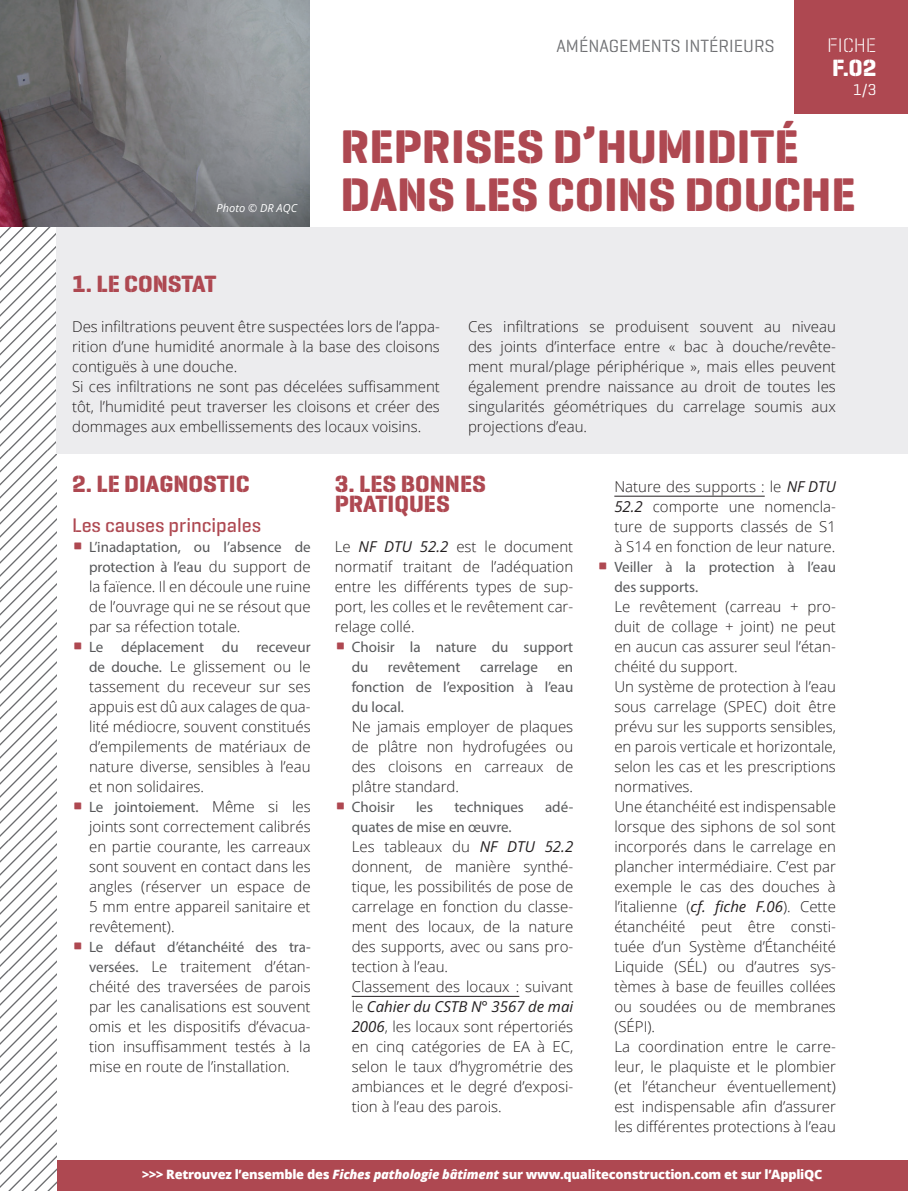
<style>
.page{position:relative;width:908px;height:1191px;background:#fff}
.page>*{position:absolute;margin:0;border:0;box-sizing:border-box;transform-origin:0 0}
.titre1{font:700 48px "Geogrotesque Stencil A";color:#ae4851}
.TITRE{font:700 24px/20px "Geogrotesque Stencil A";color:#ae4851}
.t1{font:700 24px "Geogrotesque Stencil A";color:#fff}
.bold_vert{font:500 20px "Geogrotesque Stencil A";color:#ae4851}
.t2{font:20px "Geogrotesque Stencil C Lg";color:#fff}
.t3{font:18px "Geogrotesque Stencil A";color:#6c6d70}
.t4{font:16px "Geogrotesque Stencil A";color:#fff}
.liste__suite{font:300 15px/20px "Open Sans";color:#231f20;text-align:justify}
.t5{font:15px/20px "Myriad Pro";color:#57585a}
.t6{font:800 12.8px "Open Sans";letter-spacing:-.02em;color:#fff}
.legende{font:italic 300 11px "Open Sans";color:#fff}
.s1{font-family:"Geogrotesque Stencil A";font-weight:700;font-size:28px;color:#ae4851}
.s2{font-family:"Myriad Pro";font-weight:400;color:#57585a}
.s3{font-style:italic}
</style>
<div class="page">
<div style="left:794px;top:0;width:113px;height:113px;background:#ae4851"></div>
<svg style="left:0;top:227px;width:57px;height:964px"></svg>
<div style="left:57px;top:1159px;width:850px;height:32px;background:#ae4851"></div>
<div style="left:56px;top:227px;width:851px;height:227px;background:#ececee"></div>
<hr style="left:351px;top:996px;width:168px;height:1px;background:#231f20">
<hr style="left:614px;top:496px;width:150px;height:1px;background:#231f20">
<img style="left:0;top:0;width:309px;height:227px">
<p class="legende" style="left:216px;top:200px;width:82px">Photo © DR AQC</p>
<p class="t3" style="left:556px;top:34px;width:220px">AMÉNAGEMENTS INTÉRIEURS</p>
<p class="titre1" style="left:340px;top:117px;width:459px">REPRISES D’HUMIDITÉ</p>
<h3 class="t2" style="left:826px;top:33px;width:51px">FICHE</h3>
<h2 class="t1" style="left:831px;top:53px;width:46px">F.02</h2>
<p class="t4" style="left:852px;top:79px;width:25px">1/3</p>
<p class="titre1" style="left:340px;top:165px;width:516px">DANS LES COINS DOUCHE</p>
<p class="TITRE" style="left:72px;top:274px;width:146px">1. LE CONSTAT</p>
<p class="liste__suite" style="left:72px;top:316px;width:369px">Des infiltrations peuvent être suspectées lors de l’appa&shy;rition d’une humidité anormale à la base des cloisons contiguës à une douche.</p>
<p class="liste__suite" style="left:72px;top:376px;width:369px">Si ces infiltrations ne sont pas décelées suffisamment tôt, l’humidité peut traverser les cloisons et créer des dommages aux embellissements des locaux voisins.</p>
<p class="liste__suite" style="left:468px;top:316px;width:369px">Ces infiltrations se produisent souvent au niveau des joints d’interface entre « bac à douche/revête&shy;ment mural/plage périphérique », mais elles peuvent également prendre naissance au droit de toutes les singularités géométriques du carrelage soumis aux projections d’eau.</p>
<p class="TITRE" style="left:72px;top:474px;width:179px">2. LE DIAGNOSTIC</p>
<p class="bold_vert" style="left:72px;top:513px;width:190px">Les causes principales</p>
<p class="liste__suite" style="left:89px;top:536px;width:223px;text-indent:-17px"><span class="s1">Δ</span> <span class="s2">L’inadaptation, ou l’absence de protection à l’eau</span> du support de la faïence. Il en découle une ruine de l’ouvrage qui ne se résout que par sa réfection totale.</p>
<p class="liste__suite" style="left:89px;top:636px;width:223px;text-indent:-17px"><span class="s1">Δ</span> <span class="s2">Le déplacement du receveur de douche.</span> Le glissement ou le tassement du receveur sur ses appuis est dû aux calages de qua&shy;lité médiocre, souvent constitués d’empilements de matériaux de nature diverse, sensibles à l’eau et non solidaires.</p>
<p class="liste__suite" style="left:89px;top:796px;width:223px;text-indent:-17px"><span class="s1">Δ</span> <span class="s2">Le jointoiement.</span> Même si les joints sont correctement calibrés en partie courante, les carreaux sont souvent en contact dans les angles (réserver un espace de 5 mm entre appareil sanitaire et revêtement).</p>
<p class="liste__suite" style="left:89px;top:936px;width:223px;text-indent:-17px"><span class="s1">Δ</span> <span class="s2">Le défaut d’étanchéité des tra&shy;versées.</span> Le traitement d’étan&shy;chéité des traversées de parois par les canalisations est souvent omis et les dispositifs d’évacua&shy;tion insuffisamment testés à la mise en route de l’installation.</p>
<p class="TITRE" style="left:334px;top:474px;width:153px">3. LES BONNES<br>PRATIQUES</p>
<p class="liste__suite" style="left:334px;top:536px;width:240px">Le <span class="s3">NF DTU 52.2</span> est le document normatif traitant de l’adéquation entre les différents types de sup&shy;port, les colles et le revêtement car&shy;relage collé.</p>
<p class="t5" style="left:351px;top:637px;width:223px;text-indent:-17px"><span class="s1">Δ</span> Choisir la nature du support du</p>
<p class="t5" style="left:388px;top:657px;width:74px">revêtement</p>
<p class="t5" style="left:480px;top:657px;width:59px">carrelage</p>
<p class="t5" style="left:351px;top:657px;width:223px;text-align:justify;text-indent:206px">en fonction de l’exposition à l’eau du local.</p>
<p class="liste__suite" style="left:351px;top:716px;width:223px">Ne jamais employer de plaques de plâtre non hydrofugées ou des cloisons en carreaux de plâtre standard.</p>
<p class="t5" style="left:334px;top:797px;width:62px"><span class="s1">Δ</span> Choisir</p>
<p class="t5" style="left:416px;top:797px;width:18px">les</p>
<p class="t5" style="left:454px;top:797px;width:71px">techniques</p>
<p class="t5" style="left:545px;top:797px;width:30px">adé-</p>
<p class="t5" style="left:351px;top:817px;width:161px">quates de mise en œuvre.</p>
<p class="liste__suite" style="left:351px;top:836px;width:223px">Les tableaux du <span class="s3">NF DTU 52.2 </span>donnent, de manière synthé&shy;tique, les possibilités de pose de carrelage en fonction du classe&shy;ment des locaux, de la nature des supports, avec ou sans pro&shy;tection à l’eau.</p>
<p class="liste__suite" style="left:351px;top:976px;width:223px">Classement des locaux : suivant le <span class="s3">Cahier du CSTB N° 3567 de mai 2006</span>, les locaux sont répertoriés en cinq catégories de EA à EC, selon le taux d’hygrométrie des ambiances et le degré d’exposi&shy;tion à l’eau des parois.</p>
<p class="liste__suite" style="left:614px;top:476px;width:223px">Nature des supports : le <span class="s3">NF DTU 52.2</span> comporte une nomencla&shy;ture de supports classés de S1 à S14 en fonction de leur nature.</p>
<p class="t5" style="left:614px;top:557px;width:223px;text-indent:-17px"><span class="s1">Δ</span> Veiller à la protection à l’eau des supports.</p>
<p class="liste__suite" style="left:614px;top:596px;width:223px">Le revêtement (carreau + pro&shy;duit de collage + joint) ne peut en aucun cas assurer seul l’étan&shy;chéité du support.</p>
<p class="liste__suite" style="left:614px;top:676px;width:223px">Un système de protection à l’eau sous carrelage (SPEC) doit être prévu sur les supports sensibles, en parois verticale et horizontale, selon les cas et les prescriptions normatives.</p>
<p class="liste__suite" style="left:614px;top:796px;width:223px">Une étanchéité est indispensable lorsque des siphons de sol sont incorporés dans le carrelage en plancher intermédiaire. C’est par exemple le cas des douches à l’italienne (<span class="s3">cf. fiche F.06</span>). Cette étanchéité peut être consti&shy;tuée d’un Système d’Étanchéité Liquide (SÉL) ou d’autres sys&shy;tèmes à base de feuilles collées ou soudées ou de membranes (SÉPI).</p>
<p class="liste__suite" style="left:614px;top:1036px;width:223px">La coordination entre le carre&shy;leur, le plaquiste et le plombier (et l’étancheur éventuellement) est indispensable afin d’assurer les différentes protections à l’eau</p>
<p class="t6" style="left:142px;top:1165px;width:681px">&gt;&gt;&gt; Retrouvez l’ensemble des <span class="s3">Fiches pathologie bâtiment</span> sur www.qualiteconstruction.com et sur l’AppliQC</p>
</div>
